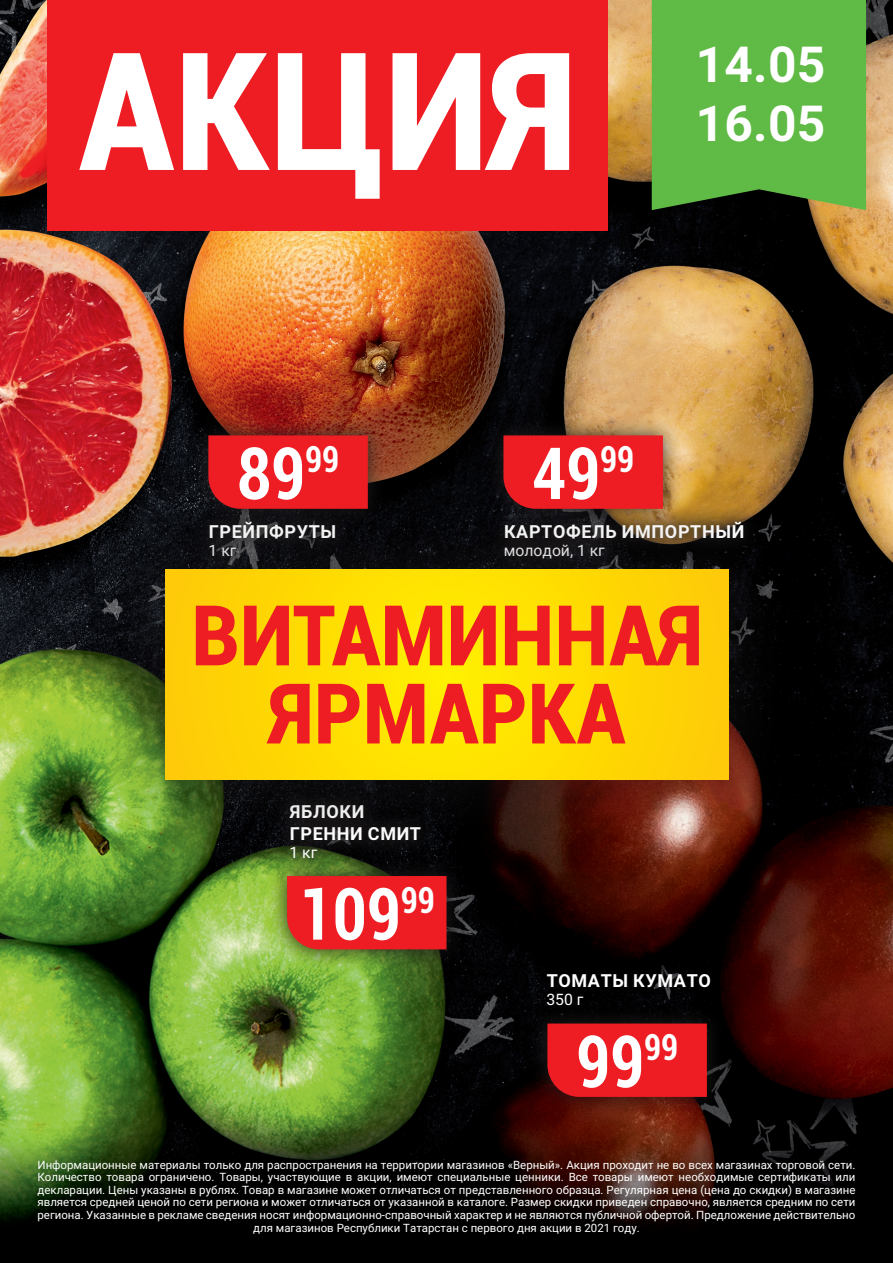
<style>
.page{position:relative;width:893px;height:1263px;background:#fff}
.page>*{position:absolute;margin:0;border:0;box-sizing:border-box;transform-origin:0 0}
.t1{font:900 164.25px "Roboto";letter-spacing:.01em;color:#fff;scale:.9 1}
.t2{font:900 83.85px "Roboto";letter-spacing:.01em;color:#ee1d23;scale:.9 1}
.НОВАЯ_ЦЕНА{font:700 condensed 72px "Roboto";color:#fff;scale:.9 1}
.Дата_обложка_каталог{font:700 49.65px "Roboto";letter-spacing:.005em;color:#fff}
.ТЕКСТ_ТОВАРА_БЕЛЫЙ{font:700 18px/21.6px "Roboto";letter-spacing:.035em;color:#fff}
.ТЕКСТ_ТОВАРА_БЕЛЫЙ-2{font:15.75px "Roboto";color:#fff}
.t3{font:11.4px/12.6px "Roboto";color:#fff;text-align:center}
</style>
<div class="page">
<img style="left:0;top:0;width:893px;height:1263px">
<div style="left:48px;top:0;width:560px;height:230px;background:#ee1d23"></div>
<div style="left:652px;top:0;width:214px;height:210px;background:#60bb46"></div>
<div style="left:268px;top:857px;width:197px;height:111px;background:#231f20;opacity:.9"></div>
<div style="left:287px;top:876px;width:159px;height:73px;background:#ee1d23"></div>
<div style="left:273px;top:788px;width:165px;height:88px;background:#231f20;opacity:.8"></div>
<div style="left:529px;top:1005px;width:196px;height:111px;background:#231f20;opacity:.9"></div>
<div style="left:547px;top:1023px;width:160px;height:74px;background:#ee1d23"></div>
<div style="left:190px;top:417px;width:196px;height:110px;background:#231f20;opacity:.9"></div>
<div style="left:208px;top:435px;width:160px;height:68px;background:#ee1d23"></div>
<div style="left:485px;top:417px;width:196px;height:110px;background:#231f20;opacity:.9"></div>
<div style="left:503px;top:435px;width:160px;height:68px;background:#ee1d23"></div>
<div style="left:99px;top:503px;width:696px;height:343px;background:#231f20;opacity:.5"></div>
<svg style="left:166px;top:570px;width:562px;height:210px;background:#feda02"></svg>
<p class="t1" style="left:79px;top:-5px;width:554px">АКЦИЯ</p>
<p class="Дата_обложка_каталог" style="left:696px;top:29px;width:131px">14.05</p>
<p class="Дата_обложка_каталог" style="left:696px;top:89px;width:131px">16.05</p>
<p class="НОВАЯ_ЦЕНА" style="left:237px;top:423px;width:115px">89<sup>99</sup></p>
<p class="НОВАЯ_ЦЕНА" style="left:532px;top:423px;width:115px">49<sup>99</sup></p>
<p class="ТЕКСТ_ТОВАРА_БЕЛЫЙ" style="left:209px;top:520px;width:129px">ГРЕЙПФРУТЫ</p>
<p class="ТЕКСТ_ТОВАРА_БЕЛЫЙ-2" style="left:209px;top:539px;width:29px">1 кг</p>
<p class="ТЕКСТ_ТОВАРА_БЕЛЫЙ" style="left:504px;top:520px;width:242px">КАРТОФЕЛЬ ИМПОРТНЫЙ</p>
<p class="ТЕКСТ_ТОВАРА_БЕЛЫЙ-2" style="left:504px;top:539px;width:103px">молодой, 1 кг</p>
<p class="t2" style="left:192px;top:576px;width:569px">ВИТАМИННАЯ</p>
<p class="t2" style="left:269px;top:654px;width:397px">ЯРМАРКА</p>
<p class="ТЕКСТ_ТОВАРА_БЕЛЫЙ" style="left:290px;top:800px;width:133px">ЯБЛОКИ<br>ГРЕННИ СМИТ</p>
<p class="ТЕКСТ_ТОВАРА_БЕЛЫЙ-2" style="left:289px;top:841px;width:29px">1 кг</p>
<p class="НОВАЯ_ЦЕНА" style="left:299px;top:863px;width:153px">109<sup>99</sup></p>
<p class="ТЕКСТ_ТОВАРА_БЕЛЫЙ" style="left:547px;top:969px;width:166px">ТОМАТЫ КУМАТО</p>
<p class="ТЕКСТ_ТОВАРА_БЕЛЫЙ-2" style="left:546px;top:988px;width:39px">350 г</p>
<p class="НОВАЯ_ЦЕНА" style="left:576px;top:1011px;width:115px">99<sup>99</sup></p>
<p class="t3" style="left:37px;top:1158px;width:819px">Информационные материалы только для распространения на территории магазинов «Верный». Акция проходит не во всех магазинах торговой сети.<br>Количество товара ограничено. Товары, участвующие в акции, имеют специальные ценники. Все товары имеют необходимые сертификаты или декларации. Цены указаны в рублях. Товар в магазине может отличаться от представленного образца. Регулярная цена (цена до скидки) в магазине является средней ценой по сети региона и может отличаться от указанной в каталоге. Размер скидки приведен справочно, является средним по сети региона. Указанные в рекламе сведения носят информационно-справочный характер и не являются публичной офертой. Предложение действительно для магазинов Республики Татарстан с первого дня акции в 2021 году.</p>
</div>
